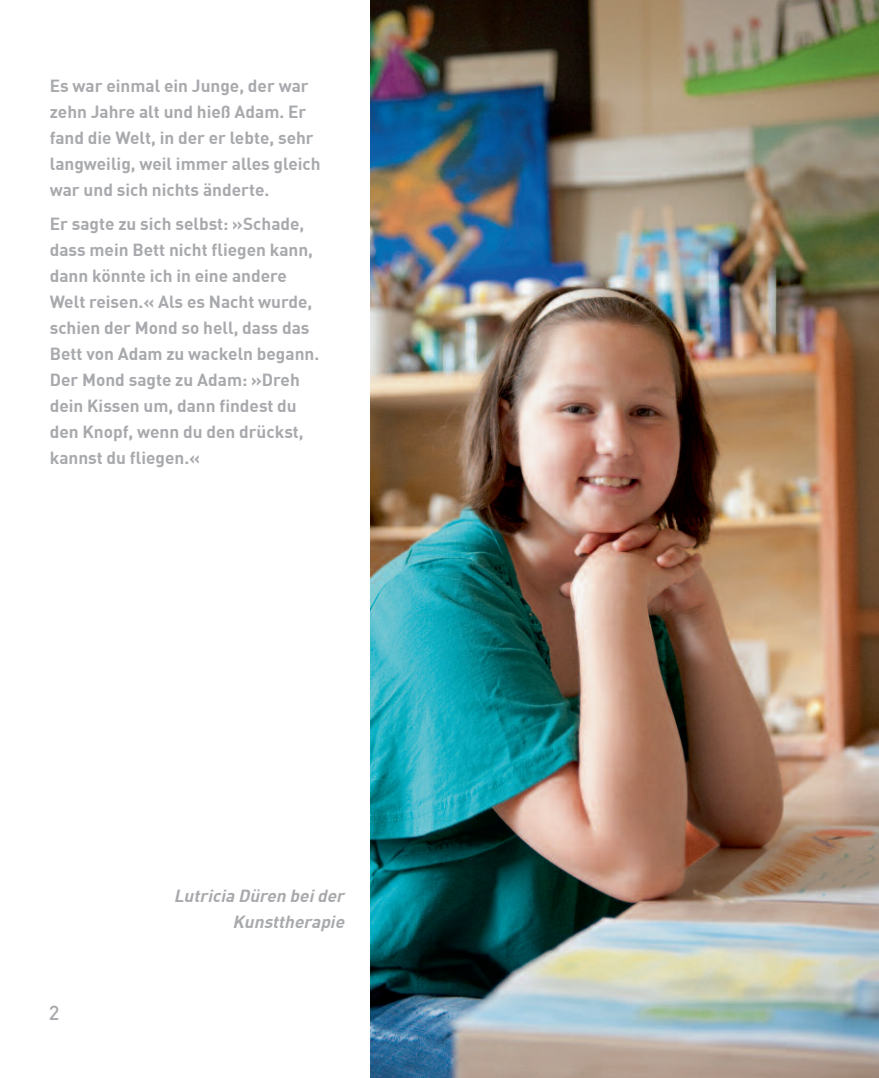
<style>
.page{position:relative;width:879px;height:1078px;background:#fff}
.page>*{position:absolute;margin:0;border:0;box-sizing:border-box;transform-origin:0 0}
.t1{font:500 20px "DIN";color:#a8a9ad}
.t2{font:700 17.2px/26px "DIN";color:#a8a9ad}
.t3{font:italic 700 17.2px/26px "DIN";color:#a8a9ad;text-align:right}
</style>
<div class="page">
<img style="left:371px;top:0;width:508px;height:1077px">
<p class="t2" style="left:50px;top:72px;width:272px">Es war einmal ein Junge, der war zehn Jahre alt und hieß Adam. Er fand die Welt, in der er lebte, sehr langweilig, weil immer alles gleich war und sich nichts änderte.</p>
<p class="t2" style="left:50px;top:210px;width:271px">Er sagte zu sich selbst: »Schade, dass mein Bett nicht fliegen kann, dann könnte ich in eine andere<br>Welt reisen.« Als es Nacht wurde, schien der Mond so hell, dass das<br>Bett von Adam zu wackeln begann.<br>Der Mond sagte zu Adam: »Dreh dein Kissen um, dann findest du den Knopf, wenn du den drückst, kannst du fliegen.«</p>
<p class="t1" style="left:49px;top:999px;width:12px">2</p>
<p class="t3" style="left:174px;top:881px;width:176px">Lutricia Düren bei der<br>Kunsttherapie</p>
</div>
